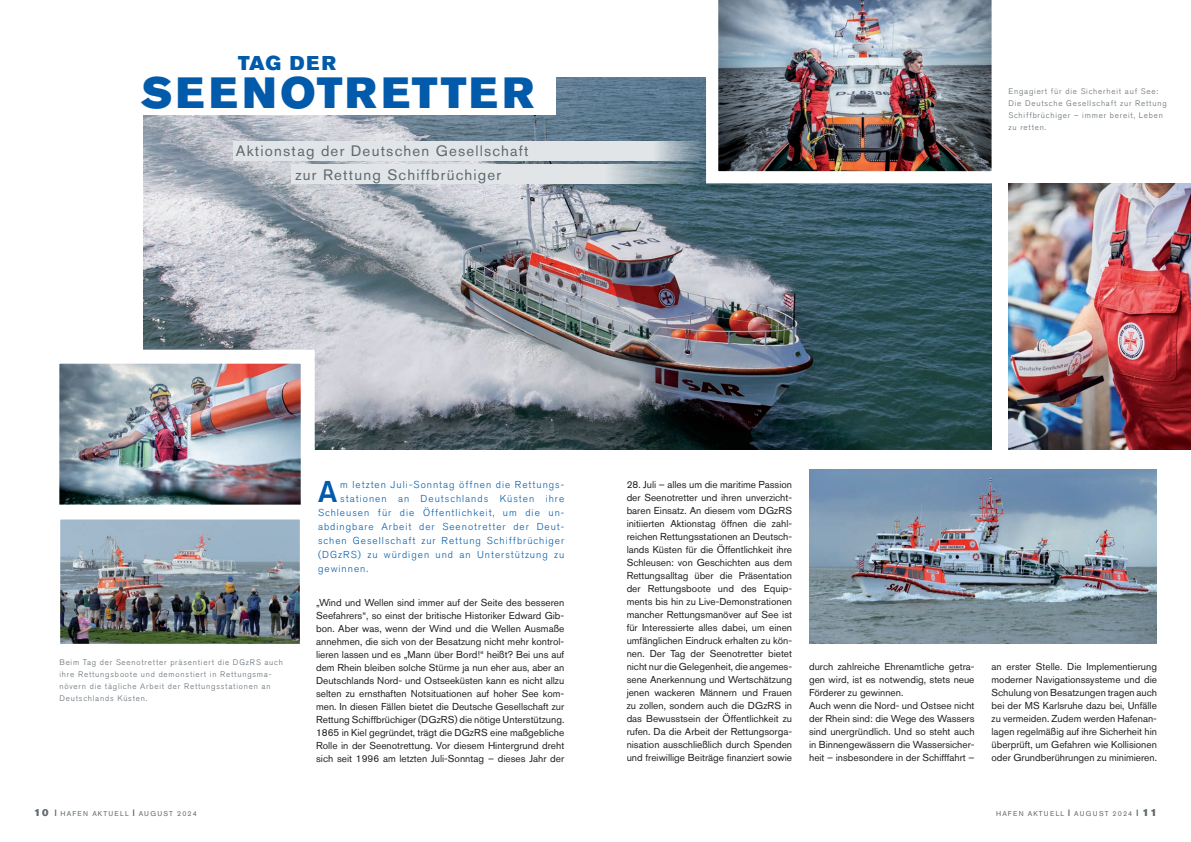
<style>
.page{position:relative;width:1191px;height:842px;background:#fff}
.page>*{position:absolute;margin:0;border:0;box-sizing:border-box;transform-origin:0 0}
.t1{font:43.4px "Akzidenz Grotesk BE Super";letter-spacing:.09em;color:#015aaa}
.t2{font:500 29.8px "Akzidenz Grotesk BE";color:#015aaa}
.t3{font:19.8px "Akzidenz Grotesk BE Super";letter-spacing:.06em;color:#015aaa}
.t4{font:15px "Akzidenz Grotesk BE";letter-spacing:.08em;color:#5f696f}
.t5{font:10px/13px "Akzidenz Grotesk BE";color:#231f20;text-align:justify}
.t6{font:300 10px "Akzidenz Grotesk BE";letter-spacing:.1em;color:#015aaa}
.t7{font:10px "Akzidenz Grotesk BE Super";color:#5f696f}
.t8{font:300 8px/12px "Akzidenz Grotesk BE";letter-spacing:.1em;color:#5f696f}
.t9{font:7px "Akzidenz Grotesk BE";letter-spacing:.16em;color:#5f696f}
.s1{font-family:"Akzidenz Grotesk BE Super";font-size:10px}
.s2{font-family:"Akzidenz Grotesk BE Super"}
.s3{font-size:7px}
</style>
<div class="page">
<img style="left:143px;top:77px;width:848px;height:373px">
<svg style="left:291px;top:164px;width:415px;height:19px;fill:#e1e5e7"></svg>
<div style="left:107px;top:36px;width:449px;height:79px;background:#fff"></div>
<div style="left:233px;top:141px;width:473px;height:20px;background:#e1e5e7"></div>
<img style="left:706px;top:0;width:286px;height:183px">
<img style="left:60px;top:365px;width:240px;height:140px">
<img style="left:61px;top:521px;width:238px;height:122px">
<img style="left:1008px;top:183px;width:183px;height:267px">
<img style="left:809px;top:469px;width:348px;height:174px">
<h3 class="t3" style="left:238px;top:52px;width:99px">TAG DER</h3>
<h1 class="t1" style="left:141px;top:68px;width:394px">SEENOTRETTER</h1>
<h3 class="t4" style="left:236px;top:142px;width:294px">Aktionstag der Deutschen Gesellschaft</h3>
<h3 class="t4" style="left:295px;top:165px;width:207px">zur Rettung Schiffbrüchiger</h3>
<p class="t8" style="left:1008px;top:85px;width:160px">Engagiert für die Sicherheit auf See:<br>Die Deutsche Gesellschaft zur Rettung<br>Schiffbrüchiger – immer bereit, Leben zu retten.</p>
<p class="t8" style="left:60px;top:656px;width:225px">Beim Tag der Seenotretter präsentiert die DGzRS auch ihre Rettungsboote und demonstiert in Rettungsma&shy;növern die tägliche Arbeit der Rettungsstationen an Deutschlands Küsten.</p>
<h2 class="t2" style="left:318px;top:474px;width:21px">A</h2>
<p class="t6" style="left:340px;top:479px;width:225px">m letzten Juli-Sonntag öffnen die Rettungs-</p>
<p class="t6" style="left:340px;top:493px;width:225px">stationen an Deutschlands Küsten ihre</p>
<p class="t6" style="left:318px;top:507px;width:248px">Schleusen für die Öffentlichkeit, um die un-</p>
<p class="t6" style="left:318px;top:521px;width:248px">abdingbare Arbeit der Seenotretter der Deut-</p>
<p class="t6" style="left:318px;top:535px;width:248px">schen Gesellschaft zur Rettung Schiffbrüchiger</p>
<p class="t6" style="left:318px;top:549px;width:248px">(DGzRS) zu würdigen und an Unterstützung zu</p>
<p class="t6" style="left:318px;top:563px;width:52px">gewinnen.</p>
<p class="t5" style="left:316px;top:596px;width:250px">„Wind und Wellen sind immer auf der Seite des besseren Seefahrers“, so einst der britische Historiker Edward Gib&shy;bon. Aber was, wenn der Wind und die Wellen Ausmaße annehmen, die sich von der Besatzung nicht mehr kontrol&shy;lieren lassen und es „Mann über Bord!“ heißt? Bei uns auf dem Rhein bleiben solche Stürme ja nun eher aus, aber an Deutschlands Nord- und Ostseeküsten kann es nicht allzu selten zu ernsthaften Notsituationen auf hoher See kom&shy;men. In diesen Fällen bietet die Deutsche Gesellschaft zur Rettung Schiffbrüchiger (DGzRS) die nötige Unterstützung.<br>1865 in Kiel gegründet, trägt die DGzRS eine maßgebliche Rolle in der Seenotrettung. Vor diesem Hintergrund dreht sich seit 1996 am letzten Juli-Sonntag – dieses Jahr der</p>
<p class="t5" style="left:626px;top:478px;width:167px">28. Juli – alles um die maritime Passion der Seenotretter und ihren unverzicht&shy;baren Einsatz. An diesem vom DGzRS initiierten Aktionstag öffnen die zahl&shy;reichen Rettungsstationen an Deutsch&shy;lands Küsten für die Öffentlichkeit ihre Schleusen: von Geschichten aus dem Rettungsalltag über die Präsentation der Rettungsboote und des Equip&shy;ments bis hin zu Live-Demonstrationen mancher Rettungsmanöver auf See ist für Interessierte alles dabei, um einen umfänglichen Eindruck erhalten zu kön&shy;nen. Der Tag der Seenotretter bietet nicht nur die Gelegenheit, die angemes&shy;sene Anerkennung und Wertschätzung jenen wackeren Männern und Frauen zu zollen, sondern auch die DGzRS in das Bewusstsein der Öffentlichkeit zu rufen. Da die Arbeit der Rettungsorga&shy;nisation ausschließlich durch Spenden und freiwillige Beiträge finanziert sowie</p>
<p class="t5" style="left:809px;top:660px;width:167px;text-align:left">durch zahlreiche Ehrenamtliche getra&shy;gen wird, ist es notwendig, stets neue Förderer zu gewinnen.<br>Auch wenn die Nord- und Ostsee nicht der Rhein sind: die Wege des Wassers sind unergründlich. Und so steht auch in Binnengewässern die Wassersicher&shy;heit – insbesondere in der Schifffahrt –</p>
<p class="t5" style="left:991px;top:660px;width:167px">an erster Stelle. Die Implementierung moderner Navigationssysteme und die Schulung von Besatzungen tragen auch bei der MS Karlsruhe dazu bei, Unfälle zu vermeiden. Zudem werden Hafenan&shy;lagen regelmäßig auf ihre Sicherheit hin überprüft, um Gefahren wie Kollisionen oder Grundberührungen zu minimieren.</p>
<p class="t9" style="left:34px;top:810px;width:164px"><span class="s1">10</span> <span class="s2">|</span> HAFEN AKTUELL <span class="s2">|</span> AUGUST 2024</p>
<p class="t7" style="left:1136px;top:807px;width:22px"><span class="s3">|</span> 11</p>
<p class="t9" style="left:996px;top:810px;width:138px">HAFEN AKTUELL <span class="s2">|</span> AUGUST 2024</p>
</div>
